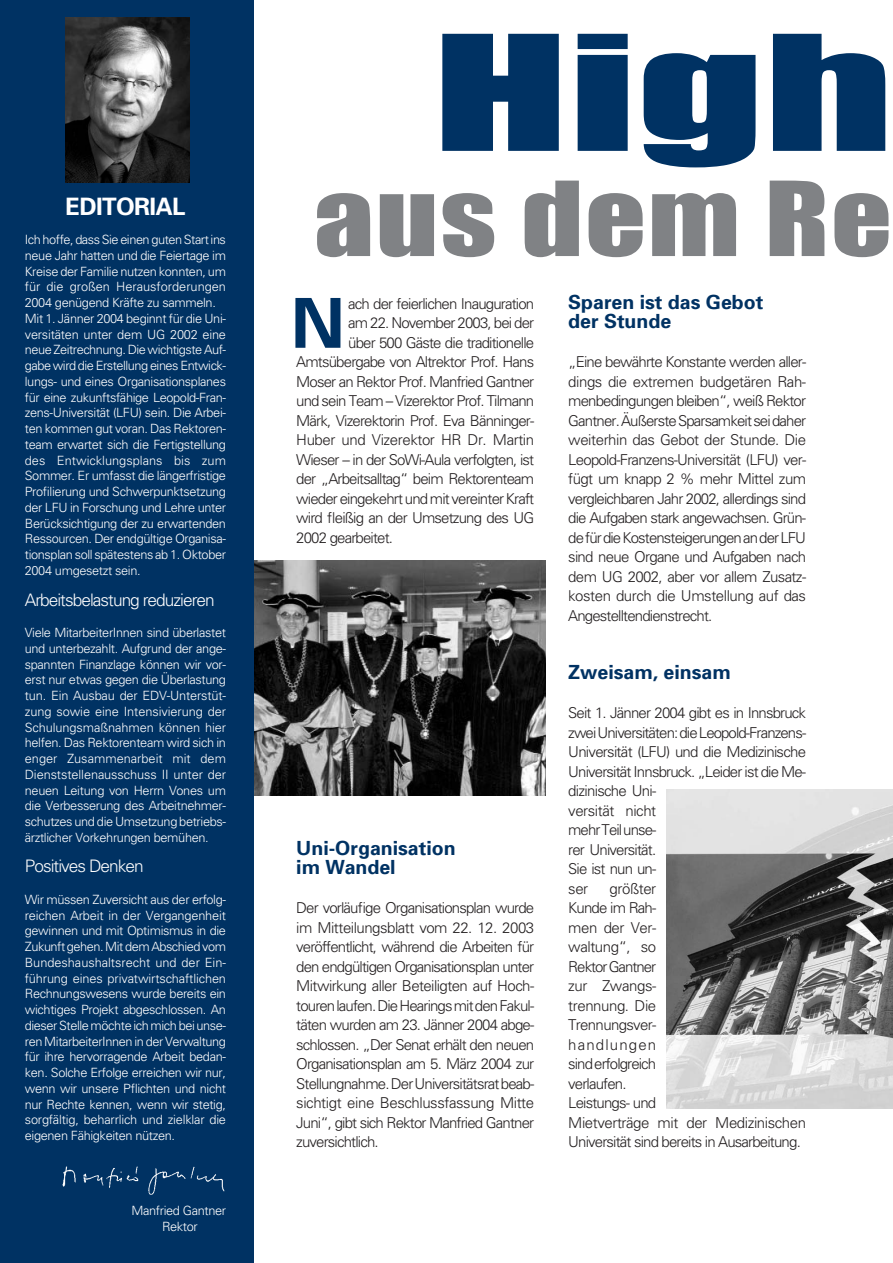
<style>
.page{position:relative;width:893px;height:1263px;background:#fff}
.page>*{position:absolute;margin:0;border:0;box-sizing:border-box;transform-origin:0 0}
.t1{font:148.05px "Impact";color:#003263;scale:1.66 1}
.t2{font:95.4px "Impact";letter-spacing:.015em;color:#808285;scale:1.25 1}
.t3{font:700 69px "Univers";color:#003263}
.t4{font:700 24px "Univers";letter-spacing:-.03em;color:#fff}
.t5{font:700 19.5px/19.5px "Univers";color:#003263}
.t6{font:300 17.25px "Univers";letter-spacing:-.055em;color:#fff}
.t7{font:300 15px/19.5px "Univers";letter-spacing:-.055em;color:#231f20;text-align:justify}
.t8{font:300 15px "Univers";letter-spacing:-.03em;color:#231f20}
.t9{font:300 12.75px/15.8px "Univers";letter-spacing:-.03em;color:#fff;text-align:justify}
</style>
<div class="page">
<img style="left:254px;top:561px;width:292px;height:235px">
<div style="left:0;top:0;width:254px;height:1263px;background:#003263"></div>
<img style="left:66px;top:17px;width:124px;height:165px">
<img style="left:62px;top:1166px;width:163px;height:29px">
<img style="left:666px;top:789px;width:226px;height:320px">
<h3 class="t4" style="left:66px;top:198px;width:121px">EDITORIAL</h3>
<p class="t9" style="left:25px;top:233px;width:203px;text-align:left">Ich hoffe, dass Sie einen guten Start ins neue Jahr hatten und die Feiertage im Kreise der Familie nutzen konnten, um für die großen Herausforderungen 2004 genügend Kräfte zu sammeln.<br>Mit 1. Jänner 2004 beginnt für die Uni&shy;versitäten unter dem UG 2002 eine neue Zeitrechnung. Die wichtigste Auf&shy;gabe wird die Erstellung eines Entwick&shy;lungs- und eines Organisationsplanes für eine zukunftsfähige Leopold-Fran&shy;zens-Universität (LFU) sein. Die Arbei&shy;ten kommen gut voran. Das Rektoren&shy;team erwartet sich die Fertigstellung des Entwicklungsplans bis zum Sommer. Er umfasst die längerfristige Profilierung und Schwerpunktsetzung der LFU in Forschung und Lehre unter Berücksichtigung der zu erwartenden Ressourcen. Der endgültige Organisa&shy;tionsplan soll spätestens ab 1. Oktober 2004 umgesetzt sein.</p>
<p class="t6" style="left:25px;top:593px;width:191px">Arbeitsbelastung reduzieren</p>
<p class="t9" style="left:25px;top:626px;width:203px">Viele MitarbeiterInnen sind überlastet und unterbezahlt. Aufgrund der ange&shy;spannten Finanzlage können wir vor&shy;erst nur etwas gegen die Überlastung tun. Ein Ausbau der EDV-Unterstüt&shy;zung sowie eine Intensivierung der Schulungsmaßnahmen können hier helfen. Das Rektorenteam wird sich in enger Zusammenarbeit mit dem Dienststellenausschuss II unter der neuen Leitung von Herrn Vones um die Verbesserung des Arbeitnehmer&shy;schutzes und die Umsetzung betriebs&shy;ärztlicher Vorkehrungen bemühen.</p>
<p class="t6" style="left:25px;top:860px;width:120px">Positives Denken</p>
<p class="t9" style="left:25px;top:893px;width:203px">Wir müssen Zuversicht aus der erfolg&shy;reichen Arbeit in der Vergangenheit gewinnen und mit Optimismus in die Zukunft gehen. Mit dem Abschied vom Bundeshaushaltsrecht und der Ein&shy;führung eines privatwirtschaftlichen Rechnungswesens wurde bereits ein wichtiges Projekt abgeschlossen. An dieser Stelle möchte ich mich bei unse&shy;ren MitarbeiterInnen in der Verwaltung für ihre hervorragende Arbeit bedan&shy;ken. Solche Erfolge erreichen wir nur, wenn wir unsere Pflichten und nicht nur Rechte kennen, wenn wir stetig, sorgfältig, beharrlich und zielklar die eigenen Fähigkeiten nützen.</p>
<p class="t9" style="left:131px;top:1204px;width:96px;text-align:center">Manfried Gantner<br>Rektor</p>
<h1 class="t1" style="left:432px;top:45px;width:279px">High</h1>
<h2 class="t2" style="left:314px;top:188px;width:464px">aus dem Re</h2>
<p class="t7" style="left:348px;top:295px;width:187px">ach der feierlichen Inauguration</p>
<p class="t7" style="left:348px;top:315px;width:187px">am 22. November 2003, bei der</p>
<p class="t7" style="left:348px;top:334px;width:187px">über 500 Gäste die traditionelle</p>
<p class="t7" style="left:296px;top:354px;width:239px">Amtsübergabe von Altrektor Prof. Hans</p>
<p class="t7" style="left:296px;top:373px;width:239px">Moser an Rektor Prof. Manfried Gantner</p>
<p class="t7" style="left:296px;top:393px;width:239px">und sein Team – Vizerektor Prof. Tilmann</p>
<p class="t7" style="left:296px;top:412px;width:239px">Märk, Vizerektorin Prof. Eva Bänninger-</p>
<p class="t8" style="left:296px;top:434px;width:239px">Huber und Vizerektor HR Dr. Martin</p>
<p class="t7" style="left:296px;top:451px;width:239px">Wieser – in der SoWi-Aula verfolgten, ist</p>
<p class="t7" style="left:296px;top:471px;width:239px">der „Arbeitsalltag“ beim Rektorenteam</p>
<p class="t7" style="left:296px;top:490px;width:239px">wieder eingekehrt und mit vereinter Kraft</p>
<p class="t7" style="left:296px;top:510px;width:239px">wird fleißig an der Umsetzung des UG</p>
<p class="t7" style="left:296px;top:529px;width:98px">2002 gearbeitet.</p>
<h3 class="t3" style="left:291px;top:298px;width:55px">N</h3>
<h3 class="t5" style="left:296px;top:840px;width:161px">Uni-Organisation im Wandel</h3>
<p class="t7" style="left:296px;top:900px;width:239px">Der vorläufige Organisationsplan wurde im Mitteilungsblatt vom 22. 12. 2003 veröffentlicht, während die Arbeiten für den endgültigen Organisationsplan unter Mitwirkung aller Beteiligten auf Hoch&shy;touren laufen. Die Hearings mit den Fakul&shy;täten wurden am 23. Jänner 2004 abge&shy;schlossen. „Der Senat erhält den neuen Organisationsplan am 5. März 2004 zur Stellungnahme. Der Universitätsrat beab&shy;sichtigt eine Beschlussfassung Mitte Juni“, gibt sich Rektor Manfried Gantner zuversichtlich.</p>
<h3 class="t5" style="left:568px;top:294px;width:197px">Sparen ist das Gebot der Stunde</h3>
<p class="t7" style="left:568px;top:354px;width:239px">„Eine bewährte Konstante werden aller&shy;dings die extremen budgetären Rah&shy;menbedingungen bleiben“, weiß Rektor Gantner. Äußerste Sparsamkeit sei daher weiterhin das Gebot der Stunde. Die Leopold-Franzens-Universität (LFU) ver&shy;fügt um knapp 2 % mehr Mittel zum vergleichbaren Jahr 2002, allerdings sind die Aufgaben stark angewachsen. Grün&shy;de für die Kostensteigerungen an der LFU sind neue Organe und Aufgaben nach dem UG 2002, aber vor allem Zusatz&shy;kosten durch die Umstellung auf das Angestelltendienstrecht.</p>
<h3 class="t5" style="left:568px;top:664px;width:164px">Zweisam, einsam</h3>
<p class="t7" style="left:568px;top:705px;width:239px;text-align:left">Seit 1. Jänner 2004 gibt es in Innsbruck zwei Universitäten: die Leopold-Franzens-<br>Universität (LFU) und die Medizinische<br>Universität Innsbruck. „Leider ist die Me&shy;dizinische Uni-<br>versität nicht<br>mehr Teil unse-<br>rer Universität.<br>Sie ist nun un-<br>ser</p>
<p class="t7" style="left:568px;top:880px;width:239px;text-align:left;text-indent:41px">größter<br>Kunde im Rah-<br>men der Ver-<br>waltung“, so<br>Rektor Gantner<br>zur Zwangs-<br>trennung. Die<br>Trennungsver-<br>handlungen<br>sind erfolgreich<br>verlaufen.<br>Leistungs- und<br>Mietverträge mit der Medizinischen<br>Universität sind bereits in Ausarbeitung.</p>
</div>
